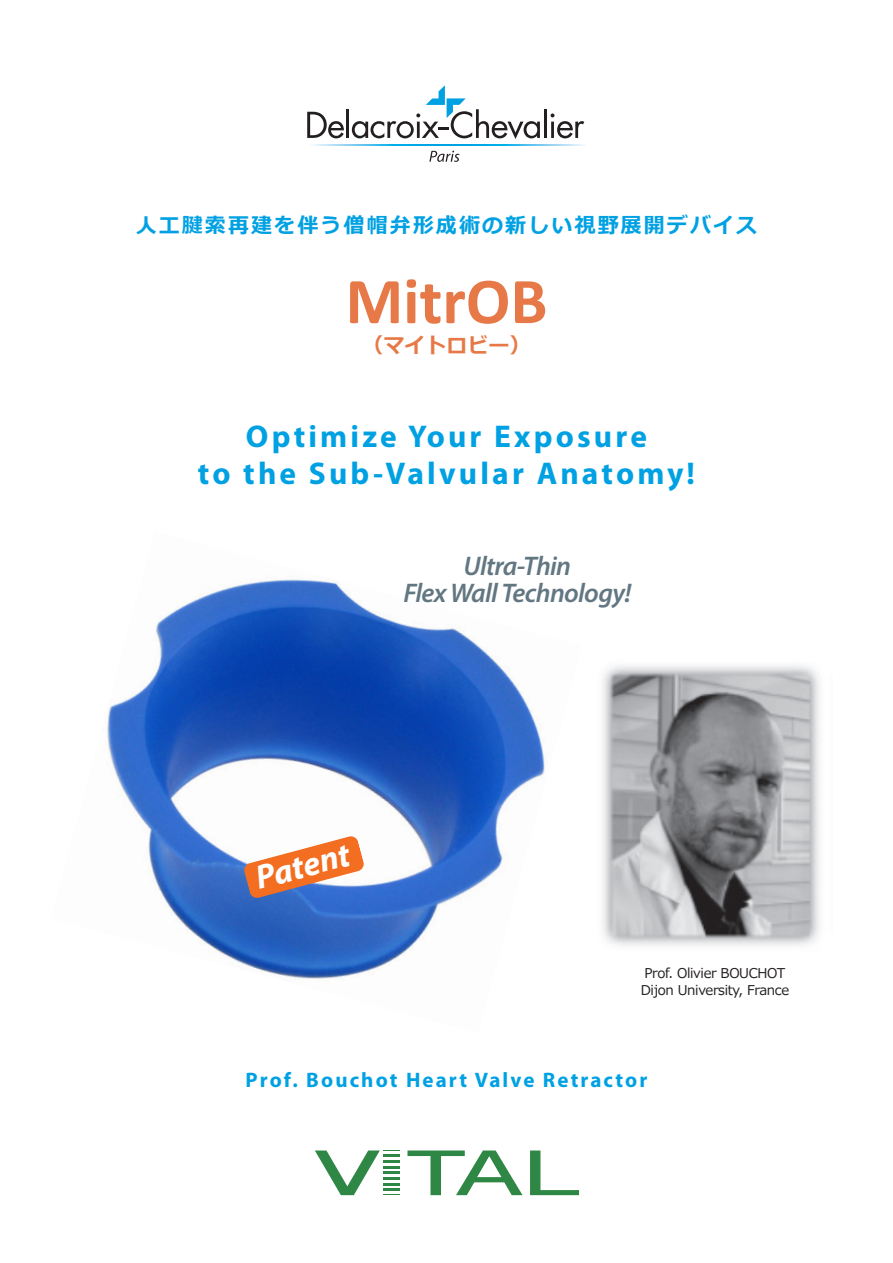
<style>
.page{position:relative;width:893px;height:1263px;background:#fff}
.page>*{position:absolute;margin:0;border:0;box-sizing:border-box;transform-origin:0 0}
.t1{font:700 66px "Calibri";color:#e67947}
.t2{font:italic 700 33.75px "Myriad Pro";color:#fff}
.t3{font:700 31.5px "Myriad Pro";letter-spacing:.1em;color:#00a1e3}
.t4{font:italic 600 27px "Myriad Pro";letter-spacing:-.025em;color:#627782}
.t5{font:700 21px "Myriad Pro";letter-spacing:.1em;color:#00a1e3}
.t6{font:700 21px "Meiryo";letter-spacing:.1em;color:#00a1e3}
.t7{font:700 21px "Meiryo";color:#e67947}
.t8{font:13.5px "Meiryo";letter-spacing:-.025em;color:#231f20}
</style>
<div class="page">
<svg style="left:311px;top:145px;width:274px;height:1px"></svg>
<svg style="left:307px;top:112px;width:37px;height:26px"></svg>
<hr style="left:346px;top:109px;width:3px;height:29px;background:#231f20">
<hr style="left:544px;top:109px;width:3px;height:29px;background:#231f20">
<svg style="left:551px;top:113px;width:33px;height:25px"></svg>
<svg style="left:352px;top:85px;width:188px;height:54px"></svg>
<svg style="left:429px;top:151px;width:30px;height:11px"></svg>
<img style="left:107px;top:579px;width:438px;height:400px">
<svg style="left:242px;top:834px;width:124px;height:66px"></svg>
<img style="left:602px;top:665px;width:218px;height:281px">
<svg style="left:315px;top:1150px;width:85px;height:45px"></svg>
<svg style="left:530px;top:1150px;width:49px;height:45px"></svg>
<svg style="left:407px;top:1150px;width:116px;height:45px"></svg>
<p class="t6" style="left:136px;top:210px;width:623px">人工腱索再建を伴う僧帽弁形成術の新しい視野展開デバイス</p>
<p class="t1" style="left:346px;top:254px;width:203px">MitrOB</p>
<p class="t7" style="left:362px;top:331px;width:170px">（マイトロビー）</p>
<p class="t3" style="left:246px;top:415px;width:402px">Optimize Your Exposure</p>
<p class="t3" style="left:198px;top:453px;width:499px">to the Sub-Valvular Anatomy!</p>
<p class="t4" style="left:464px;top:548px;width:109px">Ultra-Thin</p>
<p class="t4" style="left:403px;top:575px;width:229px">Flex Wall Technology!</p>
<p class="t2" style="left:250px;top:857px;width:98px;rotate:-15deg">Patent</p>
<p class="t8" style="left:645px;top:964px;width:142px">Prof. Olivier BOUCHOT</p>
<p class="t8" style="left:641px;top:980px;width:150px">Dijon University, France</p>
<p class="t5" style="left:246px;top:1066px;width:403px">Prof. Bouchot Heart Valve Retractor</p>
</div>
